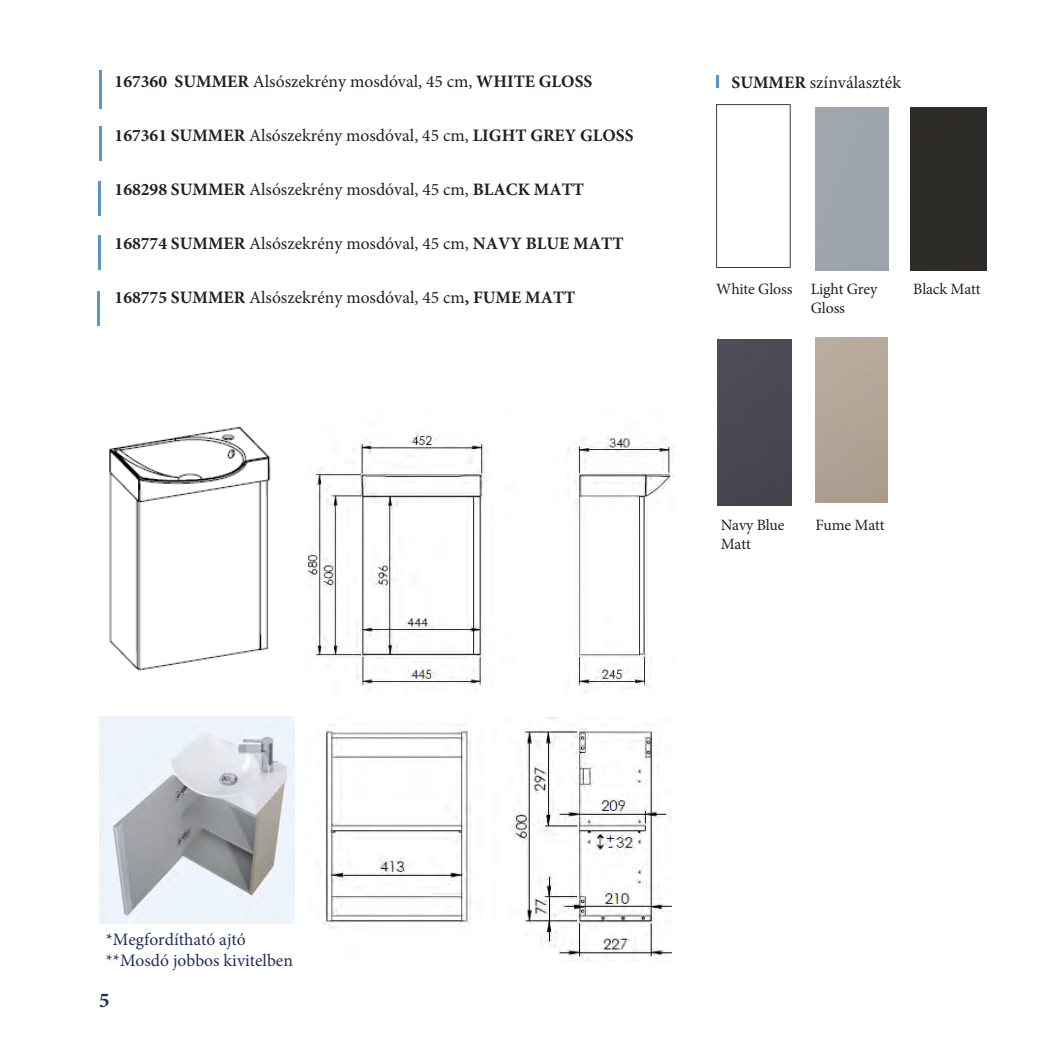
<style>
.page{position:relative;width:1042px;height:1042px;background:#fff}
.page>*{position:absolute;margin:0;border:0;box-sizing:border-box;transform-origin:0 0}
.t1{font:700 21px "Minion Pro";color:#1e2c5b}
.szoveg{font:17.5px "Minion Pro";color:#231f20}
.szoveg-2{font:700 17.5px "Minion Pro";color:#231f20}
.t2{font:17.5px/21px "Minion Pro";color:#1f2e5c}
.t3{font:15.75px/18.9px "Minion Pro";letter-spacing:-.01em;color:#231f20}
.s1{font-weight:700}
.s2{font-weight:400}
</style>
<div class="page">
<hr style="left:99px;top:74px;width:3px;height:35px;background:#5896c6">
<hr style="left:99px;top:126px;width:3px;height:35px;background:#5896c6">
<hr style="left:98px;top:181px;width:3px;height:34px;background:#5896c6">
<hr style="left:98px;top:235px;width:3px;height:34px;background:#5896c6">
<hr style="left:97px;top:291px;width:3px;height:35px;background:#5896c6">
<hr style="left:99px;top:70px;width:3px;height:34px;background:#5896c6">
<svg style="left:716px;top:104px;width:74px;height:164px"></svg>
<svg style="left:716px;top:75px;width:2px;height:13px"></svg>
<img style="left:109px;top:426px;width:162px;height:245px">
<img style="left:308px;top:429px;width:366px;height:260px">
<img style="left:323px;top:717px;width:348px;height:245px">
<img style="left:99px;top:717px;width:195px;height:207px">
<div style="left:910px;top:107px;width:76px;height:163px;background:#2d2b28"></div>
<div style="left:718px;top:339px;width:74px;height:167px;background:#4a4852"></div>
<p class="szoveg" style="left:115px;top:70px;width:479px"><span class="s1">167360 SUMMER</span> Alsószekrény mosdóval, 45 cm, <span class="s1">WHITE GLOSS</span></p>
<p class="szoveg-2" style="left:115px;top:123px;width:520px">167361 SUMMER <span class="s2">Alsószekrény mosdóval, 45 cm,</span> LIGHT GREY GLOSS</p>
<p class="szoveg" style="left:115px;top:178px;width:471px"><span class="s1">168298 SUMMER</span> Alsószekrény mosdóval, 45 cm, <span class="s1">BLACK MATT</span></p>
<p class="szoveg" style="left:115px;top:232px;width:510px"><span class="s1">168774 SUMMER</span> Alsószekrény mosdóval, 45 cm, <span class="s1">NAVY BLUE MATT</span></p>
<p class="szoveg" style="left:115px;top:286px;width:462px"><span class="s1">168775 SUMMER</span> Alsószekrény mosdóval, 45 cm<span class="s1">, FUME MATT</span></p>
<p class="szoveg" style="left:731px;top:70px;width:171px"><span class="s1">SUMMER</span> színválaszték</p>
<p class="t3" style="left:716px;top:279px;width:78px">White Gloss</p>
<p class="t3" style="left:811px;top:279px;width:68px">Light Grey<br>Gloss</p>
<p class="t3" style="left:913px;top:279px;width:69px">Black Matt</p>
<p class="t3" style="left:721px;top:515px;width:65px">Navy Blue</p>
<p class="t3" style="left:815px;top:515px;width:71px">Fume Matt</p>
<p class="t3" style="left:721px;top:534px;width:32px">Matt</p>
<p class="t2" style="left:106px;top:929px;width:188px">*Megfordítható ajtó **Mosdó jobbos kivitelben</p>
<p class="t1" style="left:99px;top:985px;width:12px">5</p>
</div>
